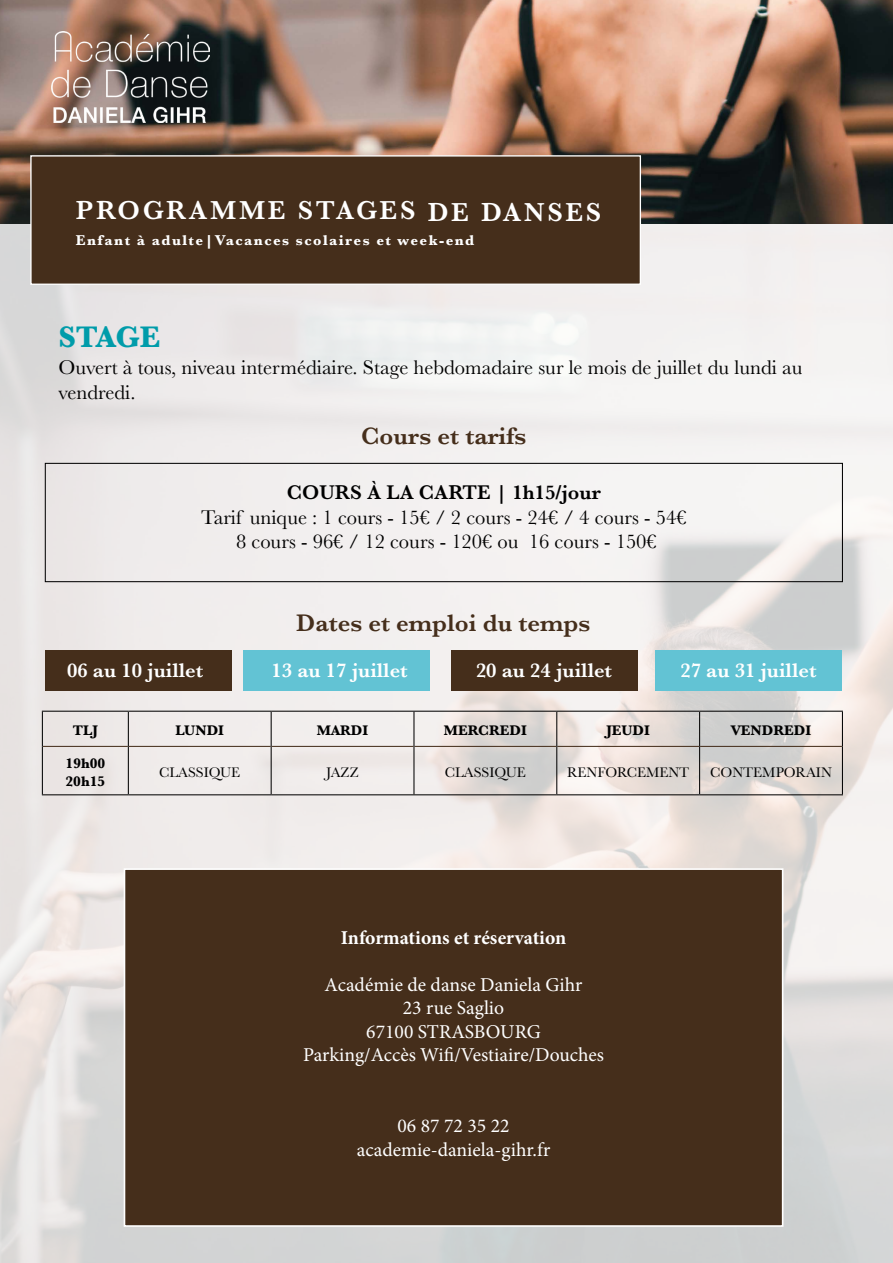
<style>
.page{position:relative;width:893px;height:1263px;background:#fff}
.page>*{position:absolute;margin:0;border:0;box-sizing:border-box;transform-origin:0 0}
.t1{font:700 30.9px "Baskerville";letter-spacing:-.01em;color:#009caa}
.t2{font:600 27px "Baskerville";letter-spacing:.1em;color:#fff}
.t3{font:600 24.75px "Baskerville";color:#452e1b}
.t4{font:20.55px/24.8px "Baskerville";color:#000}
.t5{font:600 20.55px "Baskerville";color:#fff}
.t6{font:600 20.55px "Baskerville";color:#000}
.t7{font:19.65px/23.5px "Minion Pro";color:#fff;text-align:center}
.t8{font:700 19.65px "Minion Pro";letter-spacing:-.005em;color:#fff}
.t9{font:700 14.7px "Baskerville";letter-spacing:.1em;color:#fff}
.t10{font:14.4px "Baskerville";color:#000}
.t11{font:700 14.4px/17.2px "Baskerville";color:#000}
</style>
<div class="page">
<img style="left:0;top:223px;width:893px;height:1040px">
<img style="left:0;top:0;width:893px;height:223px">
<div style="left:30px;top:155px;width:611px;height:130px;background:#452e1b;border:1px solid #fff"></div>
<img style="left:51px;top:32px;width:158px;height:90px">
<div style="left:45px;top:463px;width:798px;height:119px;border:1px solid #000"></div>
<div style="left:45px;top:651px;width:187px;height:40px;background:#452e1b"></div>
<div style="left:243px;top:651px;width:187px;height:40px;background:#62c3d4"></div>
<div style="left:655px;top:651px;width:187px;height:40px;background:#62c3d4"></div>
<div style="left:451px;top:651px;width:186px;height:40px;background:#452e1b"></div>
<hr style="left:43px;top:746px;width:85px;height:1px;background:#452e1b">
<hr style="left:129px;top:746px;width:142px;height:1px;background:#452e1b">
<hr style="left:272px;top:746px;width:141px;height:1px;background:#452e1b">
<hr style="left:414px;top:746px;width:142px;height:1px;background:#452e1b">
<hr style="left:557px;top:746px;width:142px;height:1px;background:#452e1b">
<hr style="left:700px;top:746px;width:142px;height:1px;background:#452e1b">
<hr style="left:42px;top:711px;width:86px;height:1px;background:#000">
<hr style="left:42px;top:712px;width:1px;height:34px;background:#000">
<hr style="left:128px;top:711px;width:143px;height:1px;background:#000">
<hr style="left:128px;top:712px;width:1px;height:34px;background:#000">
<hr style="left:271px;top:711px;width:143px;height:1px;background:#000">
<hr style="left:271px;top:712px;width:1px;height:34px;background:#000">
<hr style="left:414px;top:711px;width:143px;height:1px;background:#000">
<hr style="left:413px;top:712px;width:1px;height:34px;background:#000">
<hr style="left:557px;top:711px;width:143px;height:1px;background:#000">
<hr style="left:556px;top:712px;width:1px;height:34px;background:#000">
<hr style="left:700px;top:711px;width:143px;height:1px;background:#000">
<hr style="left:699px;top:712px;width:1px;height:34px;background:#000">
<hr style="left:842px;top:712px;width:1px;height:34px;background:#000">
<hr style="left:42px;top:746px;width:1px;height:48px;background:#000">
<hr style="left:128px;top:746px;width:1px;height:48px;background:#000">
<hr style="left:271px;top:746px;width:1px;height:48px;background:#000">
<hr style="left:413px;top:746px;width:1px;height:48px;background:#000">
<hr style="left:556px;top:746px;width:1px;height:48px;background:#000">
<hr style="left:699px;top:746px;width:1px;height:48px;background:#000">
<hr style="left:842px;top:746px;width:1px;height:48px;background:#000">
<hr style="left:42px;top:794px;width:86px;height:1px;background:#000">
<hr style="left:128px;top:794px;width:143px;height:1px;background:#000">
<hr style="left:271px;top:794px;width:143px;height:1px;background:#000">
<hr style="left:414px;top:794px;width:143px;height:1px;background:#000">
<hr style="left:557px;top:794px;width:143px;height:1px;background:#000">
<hr style="left:700px;top:794px;width:143px;height:1px;background:#000">
<div style="left:124px;top:868px;width:659px;height:359px;background:#452e1b;border:2px solid #fff"></div>
<h2 class="t2" style="left:76px;top:191px;width:527px">PROGRAMME STAGES DE DANSES</h2>
<p class="t9" style="left:76px;top:230px;width:400px">Enfant à adulte|Vacances scolaires et week-end</p>
<h1 class="t1" style="left:58px;top:315px;width:103px">STAGE</h1>
<p class="t4" style="left:58px;top:356px;width:745px">Ouvert à tous, niveau intermédiaire. Stage hebdomadaire sur le mois de juillet du lundi au vendredi.</p>
<p class="t3" style="left:361px;top:419px;width:167px">Cours et tarifs</p>
<p class="t6" style="left:287px;top:478px;width:315px">COURS À LA CARTE | 1h15/jour</p>
<p class="t4" style="left:201px;top:505px;width:487px;text-align:center">Tarif unique : 1 cours - 15€ / 2 cours - 24€ / 4 cours - 54€<br>8 cours - 96€ / 12 cours - 120€ ou 16 cours - 150€</p>
<p class="t3" style="left:296px;top:605px;width:296px">Dates et emploi du temps</p>
<p class="t5" style="left:67px;top:656px;width:138px">06 au 10 juillet</p>
<p class="t5" style="left:272px;top:656px;width:138px">13 au 17 juillet</p>
<p class="t5" style="left:476px;top:656px;width:138px">20 au 24 juillet</p>
<p class="t5" style="left:680px;top:656px;width:138px">27 au 31 juillet</p>
<p class="t11" style="left:73px;top:722px;width:27px">TLJ</p>
<p class="t11" style="left:175px;top:722px;width:50px">LUNDI</p>
<p class="t11" style="left:317px;top:722px;width:53px">MARDI</p>
<p class="t11" style="left:444px;top:722px;width:84px">MERCREDI</p>
<p class="t11" style="left:606px;top:722px;width:45px">JEUDI</p>
<p class="t11" style="left:731px;top:722px;width:82px">VENDREDI</p>
<p class="t11" style="left:65px;top:755px;width:41px">19h00<br>20h15</p>
<p class="t10" style="left:159px;top:763px;width:83px">CLASSIQUE</p>
<p class="t10" style="left:326px;top:763px;width:34px">JAZZ</p>
<p class="t10" style="left:445px;top:763px;width:83px">CLASSIQUE</p>
<p class="t10" style="left:567px;top:763px;width:124px">RENFORCEMENT</p>
<p class="t10" style="left:710px;top:763px;width:123px">CONTEMPORAIN</p>
<p class="t8" style="left:341px;top:923px;width:227px">Informations et réservation</p>
<p class="t7" style="left:303px;top:973px;width:302px">Académie de danse Daniela Gihr<br>23 rue Saglio<br>67100 STRASBOURG<br>Parking/Accès Wifi/Vestiaire/Douches</p>
<p class="t7" style="left:357px;top:1114px;width:195px">06 87 72 35 22 academie-daniela-gihr.fr</p>
</div>
